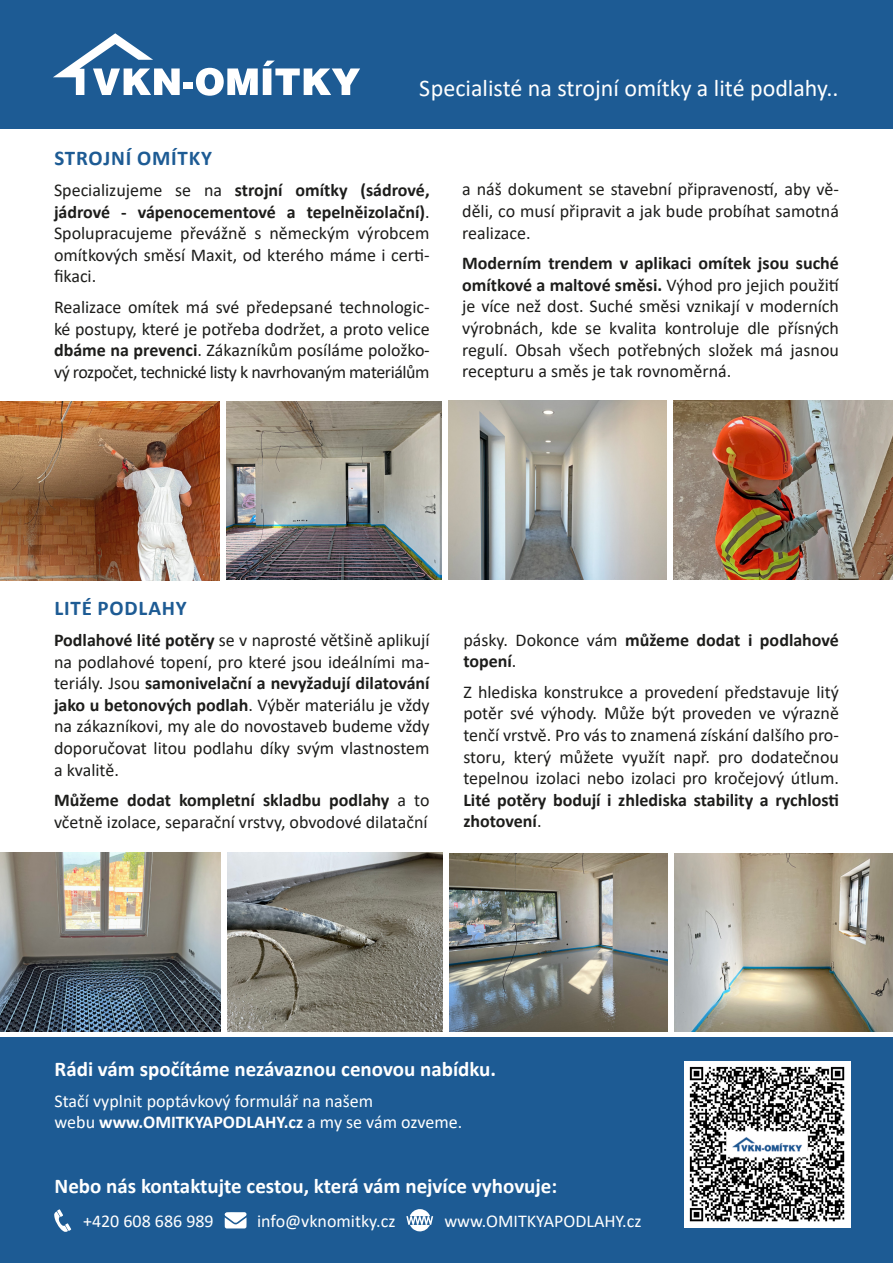
<style>
.page{position:relative;width:893px;height:1263px;background:#fff}
.page>*{position:absolute;margin:0;border:0;box-sizing:border-box;transform-origin:0 0}
.t1{font:24px "Calibri";color:#fff}
.t2{font:700 21px "Calibri";color:#fff}
.t3{font:700 21px "Calibri";letter-spacing:.04em;color:#1d5b94}
.t4{font:18px/21.6px "Calibri";color:#1d1d1b;text-align:justify}
.t5{font:18px "Calibri";color:#fff}
.t6{font:700 18px/21.6px "Calibri";color:#1d1d1b}
.t7{font:700 18px "Calibri";color:#fff}
.s1{font-weight:700}
.s2{font-weight:400}
</style>
<div class="page">
<div style="left:0;top:1037px;width:893px;height:226px;background:#1d5b94"></div>
<div style="left:0;top:0;width:893px;height:128px;background:#1d5b94"></div>
<div style="left:183px;top:82px;width:10px;height:7px;background:#fff"></div>
<svg style="left:196px;top:61px;width:164px;height:35px"></svg>
<svg style="left:53px;top:33px;width:127px;height:62px"></svg>
<svg style="left:54px;top:1209px;width:17px;height:23px"></svg>
<svg style="left:406px;top:1209px;width:27px;height:23px"></svg>
<svg style="left:224px;top:1212px;width:23px;height:16px"></svg>
<div style="left:684px;top:1061px;width:166px;height:167px;background:#fff"></div>
<img style="left:689px;top:1066px;width:156px;height:156px">
<img style="left:0;top:852px;width:668px;height:180px">
<img style="left:674px;top:853px;width:219px;height:179px">
<div style="left:222px;top:841px;width:5px;height:192px;background:#fff"></div>
<div style="left:444px;top:841px;width:5px;height:194px;background:#fff"></div>
<img style="left:0;top:401px;width:893px;height:179px">
<div style="left:221px;top:391px;width:5px;height:204px;background:#fff"></div>
<div style="left:443px;top:396px;width:5px;height:194px;background:#fff"></div>
<div style="left:667px;top:393px;width:5px;height:191px;background:#fff"></div>
<p class="t1" style="left:419px;top:71px;width:421px">Specialisté na strojní omítky a lité podlahy..</p>
<p class="t3" style="left:54px;top:143px;width:159px">STROJNÍ OMÍTKY</p>
<p class="t4" style="left:54px;top:179px;width:377px">Specializujeme se na <span class="s1">strojní omítky (sádrové, jádrové - vápenocementové a tepelněizolační)</span>.<br>Spolupracujeme převážně s německým výrobcem omítkových směsí Maxit, od kterého máme i certi&shy;fikaci.</p>
<p class="t4" style="left:54px;top:296px;width:377px">Realizace omítek má své předepsané technologic&shy;ké postupy, které je potřeba dodržet, a proto velice <span class="s1">dbáme na prevenci</span>. Zákazníkům posíláme položko&shy;vý rozpočet, technické listy k navrhovaným materiálům</p>
<p class="t4" style="left:462px;top:178px;width:378px">a náš dokument se stavební připraveností, aby vě&shy;děli, co musí připravit a jak bude probíhat samotná realizace.</p>
<p class="t4" style="left:462px;top:252px;width:378px"><span class="s1">Moderním trendem v aplikaci omítek jsou suché omítkové a maltové směsi.</span> Výhod pro jejich použití je více než dost. Suché směsi vznikají v moderních výrobnách, kde se kvalita kontroluje dle přísných regulí. Obsah všech potřebných složek má jasnou recepturu a směs je tak rovnoměrná.</p>
<p class="t3" style="left:54px;top:593px;width:134px">LITÉ PODLAHY</p>
<p class="t4" style="left:54px;top:629px;width:377px"><span class="s1">Podlahové lité potěry</span> se v naprosté většině aplikují na podlahové topení, pro které jsou ideálními ma&shy;teriály. Jsou <span class="s1">samonivelační a nevyžadují dilatování jako u betonových podlah</span>. Výběr materiálu je vždy na zákazníkovi, my ale do novostaveb budeme vždy doporučovat litou podlahu díky svým vlastnostem a kvalitě.</p>
<p class="t4" style="left:54px;top:789px;width:377px"><span class="s1">Můžeme dodat kompletní skladbu podlahy</span> a to včetně izolace, separační vrstvy, obvodové dilatační</p>
<p class="t6" style="left:463px;top:629px;width:377px"><span class="s2">pásky. Dokonce vám</span> můžeme dodat i podlahové topení<span class="s2">.</span></p>
<p class="t4" style="left:463px;top:681px;width:377px">Z hlediska konstrukce a provedení představuje litý potěr své výhody. Může být proveden ve výrazně tenčí vrstvě. Pro vás to znamená získání dalšího pro&shy;storu, který můžete využít např. pro dodatečnou tepelnou izolaci nebo izolaci pro kročejový útlum.<br><span class="s1">Lité potěry bodují i zhlediska stability a rychlosti zhotovení</span>.</p>
<p class="t2" style="left:55px;top:1054px;width:443px">Rádi vám spočítáme nezávaznou cenovou nabídku.</p>
<p class="t5" style="left:55px;top:1088px;width:320px">Stačí vyplnit poptávkový formulář na našem</p>
<p class="t7" style="left:55px;top:1110px;width:409px"><span class="s2">webu</span> www.OMITKYAPODLAHY.cz <span class="s2">a my se vám ozveme.</span></p>
<p class="t2" style="left:55px;top:1171px;width:504px">Nebo nás kontaktujte cestou, která vám nejvíce vyhovuje:</p>
<p class="t5" style="left:83px;top:1209px;width:132px">+420 608 686 989</p>
<p class="t5" style="left:257px;top:1209px;width:140px">info@vknomitky.cz</p>
<p class="t5" style="left:444px;top:1209px;width:199px">www.OMITKYAPODLAHY.cz</p>
</div>
